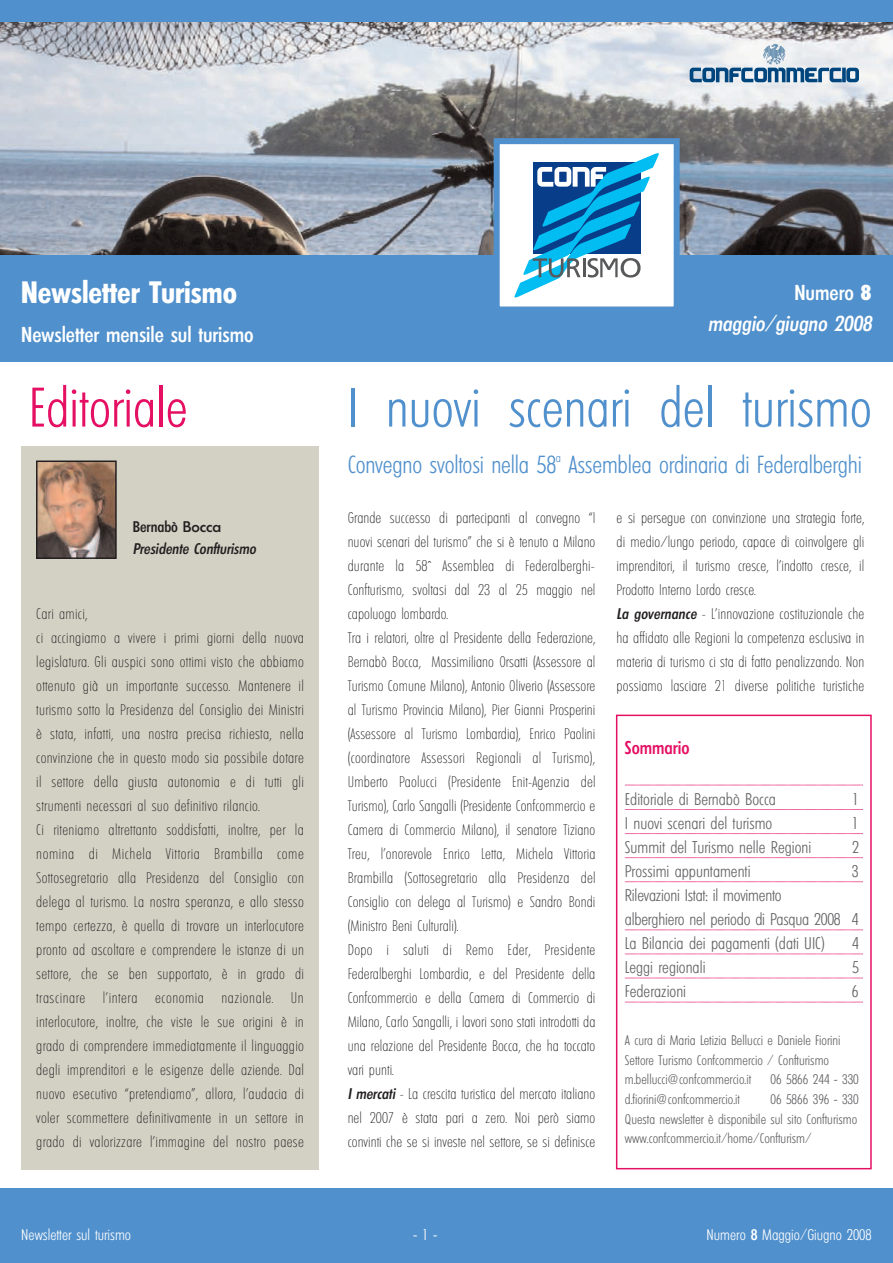
<style>
.page{position:relative;width:893px;height:1263px;background:#fff}
.page>*{position:absolute;margin:0;border:0;box-sizing:border-box;transform-origin:0 0}
.t1{font:300 condensed 54px "Limerick";color:#5090cc}
.t2{font:300 condensed 54px "Limerick";color:#e50f63}
.t3{font:600 condensed 30px "Limerick";color:#fff}
.t4{font:300 condensed 24px "Limerick";letter-spacing:-.01em;color:#5090cc}
.t5{font:500 condensed 21px "Limerick";color:#fff}
.t6{font:italic 500 condensed 21px/30.9px "Limerick";color:#fff;text-align:right}
.t7{font:500 condensed 18px "Limerick";color:#e50f63}
.t8{font:300 condensed 16.5px/24px "Limerick";color:#636366}
.t9{font:200 condensed 15px/24px "Limerick";letter-spacing:.01em;color:#231f20}
.t10{font:300 condensed 15px "Limerick";color:#fff}
.t11{font:italic 500 condensed 15px/22px "Limerick";color:#231f20}
.t12{font:300 condensed 13.5px/19.6px "Limerick";color:#636366}
.t13{font:300 condensed 12px "Limerick";color:#5090cc}
.s1{font-style:normal}
.s2{font-style:normal;font-stretch:normal}
.s3{font-weight:800;font-style:normal}
.s4{font-weight:500;font-style:italic}
.s5{font-weight:500}
</style>
<div class="page">
<div style="left:21px;top:446px;width:298px;height:125px;background:#d2d1c4"></div>
<img style="left:0;top:21px;width:893px;height:234px">
<div style="left:0;top:1189px;width:893px;height:74px;background:#5090cc"></div>
<div style="left:21px;top:571px;width:298px;height:598px;background:#d2d1c4"></div>
<div style="left:0;top:255px;width:893px;height:106px;background:#5090cc"></div>
<svg style="left:625px;top:785px;width:238px;height:1px"></svg>
<svg style="left:625px;top:809px;width:238px;height:1px"></svg>
<svg style="left:625px;top:833px;width:238px;height:1px"></svg>
<svg style="left:625px;top:857px;width:238px;height:1px"></svg>
<svg style="left:625px;top:881px;width:238px;height:1px"></svg>
<svg style="left:625px;top:930px;width:238px;height:1px"></svg>
<svg style="left:625px;top:954px;width:238px;height:1px"></svg>
<svg style="left:625px;top:978px;width:238px;height:1px"></svg>
<svg style="left:625px;top:1002px;width:238px;height:1px"></svg>
<div style="left:616px;top:715px;width:256px;height:454px;border:2px solid #e50f63"></div>
<div style="left:497px;top:141px;width:180px;height:168px;background:#fff"></div>
<svg style="left:514px;top:153px;width:145px;height:145px"></svg>
<div style="left:494px;top:138px;width:186px;height:174px;border:6px solid #5090cc"></div>
<img style="left:39px;top:463px;width:75px;height:93px">
<div style="left:36px;top:460px;width:81px;height:99px;border:2px solid #231f20"></div>
<div style="left:0;top:0;width:893px;height:21px;background:#5090cc"></div>
<svg style="left:690px;top:44px;width:169px;height:38px"></svg>
<h2 class="t3" style="left:21px;top:275px;width:217px">Newsletter Turismo</h2>
<h3 class="t5" style="left:21px;top:322px;width:234px">Newsletter mensile sul turismo</h3>
<h1 class="t2" style="left:29px;top:376px;width:161px">Editoriale</h1>
<p class="t11" style="left:133px;top:516px;width:125px"><span class="s1">Bernabò</span> <span class="s2">Bocca<br></span>Presidente Confturismo</p>
<p class="t9" style="left:36px;top:602px;width:269px">Cari amici,<br>ci accingiamo a vivere i primi giorni della nuova legislatura. Gli auspici sono ottimi visto che abbiamo ottenuto già un importante successo. Mantenere il turismo sotto la Presidenza del Consiglio dei Ministri è stata, infatti, una nostra precisa richiesta, nella convinzione che in questo modo sia possibile dotare il settore della giusta autonomia e di tutti gli strumenti necessari al suo definitivo rilancio.<br>Ci riteniamo altrettanto soddisfatti, inoltre, per la nomina di Michela Vittoria Brambilla come Sottosegretario alla Presidenza del Consiglio con delega al turismo. La nostra speranza, e allo stesso tempo certezza, è quella di trovare un interlocutore pronto ad ascoltare e comprendere le istanze di un settore, che se ben supportato, è in grado di trascinare l’intera economia nazionale. Un interlocutore, inoltre, che viste le sue origini è in grado di comprendere immediatamente il linguaggio degli imprenditori e le esigenze delle aziende. Dal nuovo esecutivo “pretendiamo”, allora, l’audacia di voler scommettere definitivamente in un settore in grado di valorizzare l’immagine del nostro paese</p>
<h3 class="t6" style="left:708px;top:278px;width:165px"><span class="s1">Numero</span> <span class="s3">8 </span>maggio/giugno 2008</h3>
<h1 class="t1" style="left:348px;top:376px;width:526px">I nuovi scenari del turismo</h1>
<h3 class="t4" style="left:348px;top:451px;width:210px">Convegno svoltosi nella 58</h3>
<p class="t13" style="left:556px;top:451px;width:7px">a</p>
<h3 class="t4" style="left:568px;top:451px;width:295px">Assemblea ordinaria di Federalberghi</h3>
<p class="t9" style="left:348px;top:506px;width:249px">Grande successo di partecipanti al convegno “I nuovi scenari del turismo” che si è tenuto a Milano durante la 58^ Assemblea di Federalberghi-Confturismo, svoltasi dal 23 al 25 maggio nel capoluogo lombardo.<br>Tra i relatori, oltre al Presidente della Federazione, Bernabò Bocca, Massimiliano Orsatti (Assessore al Turismo Comune Milano), Antonio Oliverio (Assessore al Turismo Provincia Milano), Pier Gianni Prosperini (Assessore al Turismo Lombardia), Enrico Paolini (coordinatore Assessori Regionali al Turismo), Umberto Paolucci (Presidente Enit-Agenzia del Turismo), Carlo Sangalli (Presidente Confcommercio e Camera di Commercio Milano), il senatore Tiziano Treu, l’onorevole Enrico Letta, Michela Vittoria Brambilla (Sottosegretario alla Presidenza del Consiglio con delega al Turismo) e Sandro Bondi (Ministro Beni Culturali).<br>Dopo i saluti di Remo Eder, Presidente Federalberghi Lombardia, e del Presidente della Confcommercio e della Camera di Commercio di Milano, Carlo Sangalli, i lavori sono stati introdotti da una relazione del Presidente Bocca, che ha toccato vari punti.<br><span class="s4">I mercati</span> - La crescita turistica del mercato italiano nel 2007 è stata pari a zero. Noi però siamo convinti che se si investe nel settore, se si definisce</p>
<p class="t9" style="left:617px;top:506px;width:249px">e si persegue con convinzione una strategia forte, di medio/lungo periodo, capace di coinvolgere gli imprenditori, il turismo cresce, l’indotto cresce, il Prodotto Interno Lordo cresce.<br><span class="s4">La governance</span> - L'innovazione costituzionale che ha affidato alle Regioni la competenza esclusiva in materia di turismo ci sta di fatto penalizzando. Non possiamo lasciare 21 diverse politiche turistiche</p>
<p class="t7" style="left:625px;top:737px;width:66px">Sommario</p>
<p class="t8" style="left:625px;top:787px;width:153px">Editoriale di Bernabò Bocca</p>
<p class="t8" style="left:852px;top:787px;width:8px">1</p>
<p class="t8" style="left:625px;top:811px;width:149px">I nuovi scenari del turismo</p>
<p class="t8" style="left:852px;top:811px;width:8px">1</p>
<p class="t8" style="left:625px;top:836px;width:188px">Summit del Turismo nelle Regioni</p>
<p class="t8" style="left:852px;top:836px;width:8px">2</p>
<p class="t8" style="left:625px;top:860px;width:127px">Prossimi appuntamenti</p>
<p class="t8" style="left:852px;top:860px;width:8px">3</p>
<p class="t8" style="left:625px;top:884px;width:235px">Rilevazioni Istat: il movimento<br>alberghiero nel periodo di Pasqua 2008 4<br>La Bilancia dei pagamenti (dati UIC)</p>
<p class="t8" style="left:852px;top:932px;width:8px">4</p>
<p class="t8" style="left:625px;top:956px;width:82px">Leggi regionali</p>
<p class="t8" style="left:852px;top:956px;width:8px">5</p>
<p class="t8" style="left:625px;top:980px;width:63px">Federazioni</p>
<p class="t8" style="left:852px;top:980px;width:8px">6</p>
<p class="t12" style="left:625px;top:1031px;width:217px">A cura di Maria Letizia Bellucci e Daniele Fiorini<br>Settore Turismo Confcommercio / Confturismo m.bellucci@confcommercio.it</p>
<p class="t12" style="left:771px;top:1070px;width:90px">06 5866 244 - 330</p>
<p class="t12" style="left:625px;top:1090px;width:117px">d.fiorini@confcommercio.it</p>
<p class="t12" style="left:625px;top:1090px;width:235px;text-align:justify;text-indent:146px">06 5866 396 - 330<br>Questa newsletter è disponibile sul sito Confturismo www.confcommercio.it/home/Confturism/</p>
<p class="t10" style="left:21px;top:1226px;width:111px">Newsletter sul turismo</p>
<p class="t10" style="left:413px;top:1226px;width:26px">-1-</p>
<p class="t10" style="left:707px;top:1226px;width:167px">Numero <span class="s5">8</span> Maggio/Giugno 2008</p>
</div>
